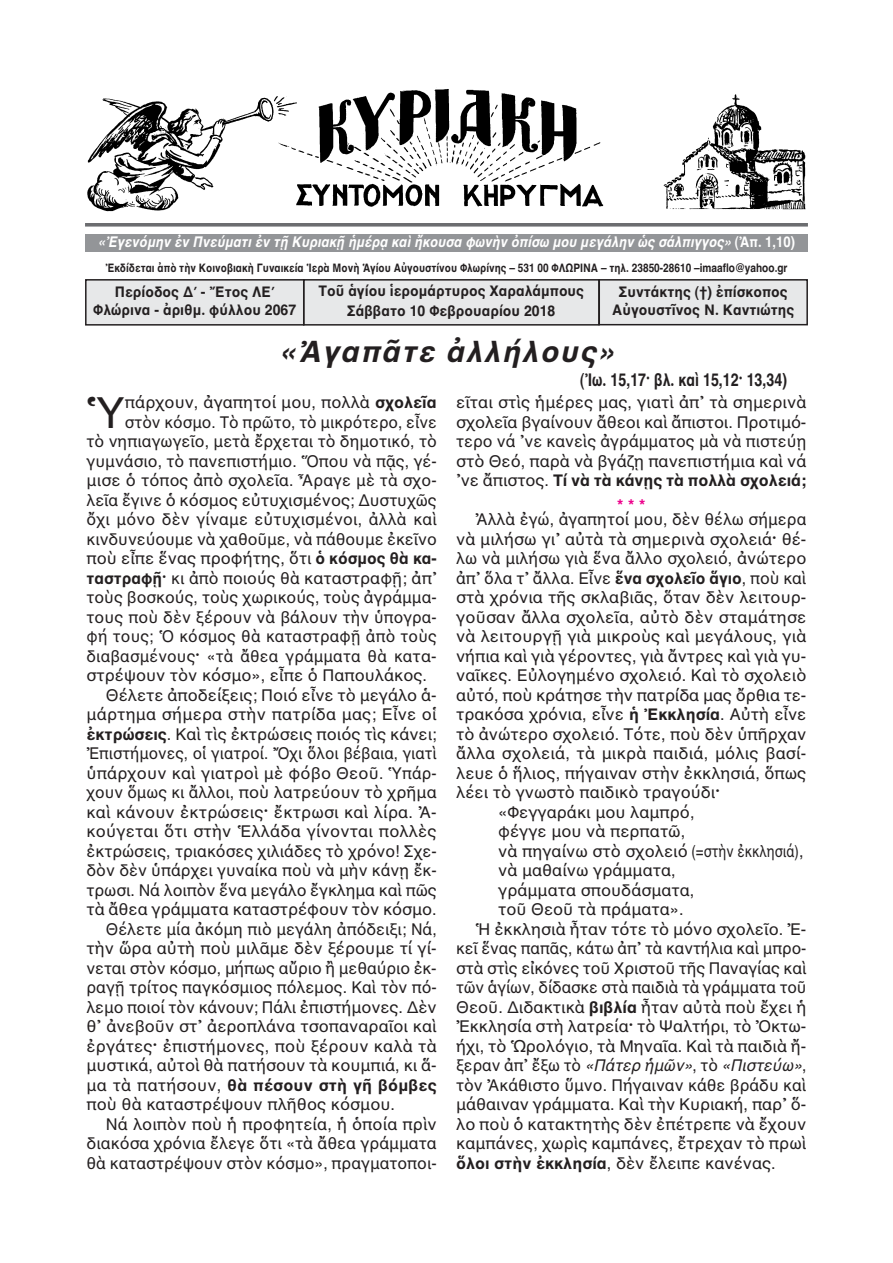
<style>
.page{position:relative;width:893px;height:1263px;background:#fff}
.page>*{position:absolute;margin:0;border:0;box-sizing:border-box;transform-origin:0 0}
.t1{font:43.5px "AL Helvetica";color:#231f20}
.t2{font:italic 700 30px "AL Helvetica";letter-spacing:.05em;color:#231f20}
.t3{font:700 18px "AL Helvetica";color:#231f20;scale:.8 1}
.t4{font:16.5px/19.5px "AL Helvetica";color:#231f20;text-align:justify}
.t5{font:16.5px "AL Helvetica";color:#231f20;scale:.95 1}
.t6{font:16.5px "AL Helvetica";color:#231f20;scale:.93 1}
.t7{font:italic 16.5px "AL Helvetica";color:#231f20;scale:.95 1}
.t8{font:700 16.5px "AL Helvetica";letter-spacing:.01em;color:#231f20}
.t9{font:700 16.5px "AL Helvetica";color:#ed028c}
.t10{font:700 15px/18px "AL Helvetica";color:#231f20;text-align:center;scale:.95 1}
.t11{font:italic 700 15px "AL Helvetica";color:#fff;scale:.88 1}
.t12{font:700 12px "AL Helvetica";color:#231f20;scale:.85 1}
.s1{font-style:normal}
.s2{font-weight:700}
.s3{font-weight:400}
</style>
<div class="page">
<div style="left:304px;top:281px;width:294px;height:43px;background:#e7e8e9"></div>
<div style="left:303px;top:279px;width:297px;height:47px;border:2px solid #231f20"></div>
<div style="left:87px;top:281px;width:216px;height:43px;background:#e7e8e9"></div>
<div style="left:85px;top:279px;width:219px;height:47px;border:2px solid #231f20"></div>
<div style="left:600px;top:281px;width:206px;height:43px;background:#e7e8e9"></div>
<div style="left:598px;top:279px;width:210px;height:46px;border:2px solid #231f20"></div>
<svg style="left:85px;top:223px;width:723px;height:4px;background:#7b7c7f"></svg>
<div style="left:85px;top:234px;width:723px;height:18px;background:#939598"></div>
<img style="left:87px;top:89px;width:719px;height:123px">
<p class="t11" style="left:98px;top:233px;width:794px">«Ἐγενόμην ἐν Πνεύματι ἐν τῇ Κυριακῇ ἡμέρᾳ καὶ ἤκουσα φωνὴν ὀπίσω μου μεγάλην ὡς σάλπιγγος» <span class="s1">(Ἀπ. 1,10)</span></p>
<p class="t12" style="left:105px;top:261px;width:804px">Ἐκδίδεται ἀπὸ τὴν Κοινοβιακὴ Γυναικεία Ἱερὰ Μονὴ Ἁγίου Αὐγουστίνου Φλωρίνης – 531 00 ΦΛΩΡΙΝΑ – τηλ. 23850-28610 –imaaflo@yahoo.gr</p>
<p class="t10" style="left:319px;top:281px;width:281px;line-height:19.5px">Τοῦ ἁγίου ἱερομάρτυρος Χαραλάμπους<br>Σάββατο 10 Φεβρουαρίου 2018</p>
<p class="t10" style="left:93px;top:283px;width:215px">Περίοδος Δ΄ - Ἔτος ΛΕ΄<br>Φλώρινα - ἀριθμ. φύλλου 2067</p>
<p class="t10" style="left:612px;top:283px;width:193px">Συντάκτης (†) ἐπίσκοπος<br>Αὐγουστῖνος Ν. Καντιώτης</p>
<h2 class="t2" style="left:279px;top:334px;width:337px">«Ἀγαπᾶτε ἀλλήλους»</h2>
<p class="t3" style="left:580px;top:369px;width:260px">(Ἰω. 15,17· βλ. καὶ 15,12· 13,34)</p>
<h1 class="t1" style="left:87px;top:387px;width:40px">Ὑ</h1>
<p class="t4" style="left:125px;top:393px;width:313px">πάρχουν, ἀγαπητοί μου, πολλὰ <span class="s2">σχολεῖα</span></p>
<p class="t5" style="left:125px;top:412px;width:330px">στὸν κόσμο. Τὸ πρῶτο, τὸ μικρότερο, εἶνε</p>
<p class="t4" style="left:87px;top:432px;width:352px">τὸ νηπιαγωγεῖο, μετὰ ἔρχεται τὸ δημοτικό, τὸ</p>
<p class="t4" style="left:87px;top:451px;width:352px">γυμνάσιο, τὸ πανεπιστήμιο. Ὅπου νὰ πᾷς, γέ-</p>
<p class="t4" style="left:87px;top:471px;width:352px">μισε ὁ τόπος ἀπὸ σχολεῖα. Ἆραγε μὲ τὰ σχο-</p>
<p class="t4" style="left:87px;top:490px;width:352px">λεῖα ἔγινε ὁ κόσμος εὐτυχισμένος; Δυστυχῶς</p>
<p class="t4" style="left:87px;top:510px;width:352px">ὄχι μόνο δὲν γίναμε εὐτυχισμένοι, ἀλλὰ καὶ</p>
<p class="t4" style="left:87px;top:529px;width:352px">κινδυνεύουμε νὰ χαθοῦμε, νὰ πάθουμε ἐκεῖνο</p>
<p class="t4" style="left:87px;top:549px;width:352px">ποὺ εἶπε ἕνας προφήτης, ὅτι <span class="s2">ὁ κόσμος θὰ κα-</span></p>
<p class="t4" style="left:87px;top:568px;width:352px"><span class="s2">ταστραφῇ·</span> κι ἀπὸ ποιούς θὰ καταστραφῇ; ἀπ᾽</p>
<p class="t4" style="left:87px;top:588px;width:352px">τοὺς βοσκούς, τοὺς χωρικούς, τοὺς ἀγράμμα-</p>
<p class="t4" style="left:87px;top:607px;width:352px">τους ποὺ δὲν ξέρουν νὰ βάλουν τὴν ὑπογρα-</p>
<p class="t5" style="left:87px;top:627px;width:370px">φή τους; Ὁ κόσμος θὰ καταστραφῇ ἀπὸ τοὺς</p>
<p class="t5" style="left:87px;top:646px;width:370px">διαβασμένους<span class="s2">·</span> «τὰ ἄθεα γράμματα θὰ κατα-</p>
<p class="t4" style="left:87px;top:666px;width:342px">στρέψουν τὸν κόσμο», εἶπε ὁ Παπουλάκος.</p>
<p class="t4" style="left:106px;top:685px;width:332px">Θέλετε ἀποδείξεις; Ποιό εἶνε τὸ μεγάλο ἁ-</p>
<p class="t4" style="left:87px;top:705px;width:352px">μάρτημα σήμερα στὴν πατρίδα μας; Εἶνε οἱ</p>
<p class="t4" style="left:87px;top:724px;width:352px"><span class="s2">ἐκτρώσεις</span>. Καὶ τὶς ἐκτρώσεις ποιός τὶς κάνει;</p>
<p class="t6" style="left:87px;top:744px;width:378px">Ἐπιστήμονες, οἱ γιατροί. Ὄχι ὅλοι βέβαια, γιατὶ</p>
<p class="t4" style="left:87px;top:763px;width:352px">ὑπάρχουν καὶ γιατροὶ μὲ φόβο Θεοῦ. Ὑπάρ-</p>
<p class="t5" style="left:87px;top:783px;width:370px">χουν ὅμως κι ἄλλοι, ποὺ λατρεύουν τὸ χρῆμα</p>
<p class="t4" style="left:87px;top:802px;width:352px">καὶ κάνουν ἐκτρώσεις<span class="s2">·</span> ἔκτρωσι καὶ λίρα. Ἀ-</p>
<p class="t4" style="left:87px;top:822px;width:352px">κούγεται ὅτι στὴν Ἑλλάδα γίνονται πολλὲς</p>
<p class="t4" style="left:87px;top:841px;width:352px">ἐκτρώσεις, τριακόσες χιλιάδες τὸ χρόνο! Σχε-</p>
<p class="t4" style="left:87px;top:861px;width:352px">δὸν δὲν ὑπάρχει γυναίκα ποὺ νὰ μὴν κάνῃ ἔκ-</p>
<p class="t4" style="left:87px;top:880px;width:352px">τρωσι. Νά λοιπὸν ἕνα μεγάλο ἔγκλημα καὶ πῶς</p>
<p class="t4" style="left:87px;top:900px;width:352px">τὰ ἄθεα γράμματα καταστρέφουν τὸν κόσμο.</p>
<p class="t4" style="left:106px;top:919px;width:332px">Θέλετε μία ἀκόμη πιὸ μεγάλη ἀπόδειξι; Νά,</p>
<p class="t4" style="left:87px;top:939px;width:352px">τὴν ὥρα αὐτὴ ποὺ μιλᾶμε δὲν ξέρουμε τί γί-</p>
<p class="t4" style="left:87px;top:958px;width:352px">νεται στὸν κόσμο, μήπως αὔριο ἢ μεθαύριο ἐκ-</p>
<p class="t4" style="left:87px;top:978px;width:352px">ραγῇ τρίτος παγκόσμιος πόλεμος. Καὶ τὸν πό-</p>
<p class="t4" style="left:87px;top:997px;width:352px">λεμο ποιοί τὸν κάνουν; Πάλι ἐπιστήμονες. Δὲν</p>
<p class="t4" style="left:87px;top:1017px;width:352px">θ᾽ ἀνεβοῦν στ᾽ ἀεροπλάνα τσοπαναραῖοι καὶ</p>
<p class="t4" style="left:87px;top:1036px;width:352px">ἐργάτες<span class="s2">·</span> ἐπιστήμονες, ποὺ ξέρουν καλὰ τὰ</p>
<p class="t4" style="left:87px;top:1056px;width:352px">μυστικά, αὐτοὶ θὰ πατήσουν τὰ κουμπιά, κι ἅ-</p>
<p class="t8" style="left:87px;top:1075px;width:352px"><span class="s3">μα τὰ πατήσουν,</span> θὰ πέσουν στὴ γῆ βόμβες</p>
<p class="t4" style="left:87px;top:1095px;width:310px">ποὺ θὰ καταστρέψουν πλῆθος κόσμου.</p>
<p class="t4" style="left:106px;top:1114px;width:332px">Νά λοιπὸν ποὺ ἡ προφητεία, ἡ ὁποία πρὶν</p>
<p class="t4" style="left:87px;top:1134px;width:352px">διακόσα χρόνια ἔλεγε ὅτι «τὰ ἄθεα γράμματα</p>
<p class="t4" style="left:87px;top:1153px;width:352px">θὰ καταστρέψουν στὸν κόσμο», πραγματοποι-</p>
<p class="t4" style="left:456px;top:393px;width:352px">εῖται στὶς ἡμέρες μας, γιατὶ ἀπ᾽ τὰ σημερινὰ σχολεῖα βγαίνουν ἄθεοι καὶ ἄπιστοι. Προτιμό&shy;τερο νά ᾽νε κανεὶς ἀγράμματος μὰ νὰ πιστεύῃ στὸ Θεό, παρὰ νὰ βγάζῃ πανεπιστήμια καὶ νά ᾽νε ἄπιστος. <span class="s2">Τί νὰ τὰ κάνῃς τὰ πολλὰ σχολειά;</span></p>
<p class="t9" style="left:617px;top:496px;width:30px">***</p>
<p class="t4" style="left:475px;top:510px;width:332px">Ἀλλὰ ἐγώ, ἀγαπητοί μου, δὲν θέλω σήμερα</p>
<p class="t4" style="left:456px;top:529px;width:352px">νὰ μιλήσω γι᾽ αὐτὰ τὰ σημερινὰ σχολειά<span class="s2">·</span> θέ-</p>
<p class="t4" style="left:456px;top:549px;width:352px">λω νὰ μιλήσω γιὰ ἕνα ἄλλο σχολειό, ἀνώτερο</p>
<p class="t4" style="left:456px;top:568px;width:352px">ἀπ᾽ ὅλα τ᾽ ἄλλα. Εἶνε <span class="s2">ἕνα σχολεῖο ἅγιο</span>, ποὺ καὶ</p>
<p class="t4" style="left:456px;top:588px;width:352px">στὰ χρόνια τῆς σκλαβιᾶς, ὅταν δὲν λειτουρ-</p>
<p class="t4" style="left:456px;top:607px;width:352px">γοῦσαν ἄλλα σχολεῖα, αὐτὸ δὲν σταμάτησε</p>
<p class="t4" style="left:456px;top:627px;width:352px">νὰ λειτουργῇ γιὰ μικροὺς καὶ μεγάλους, γιὰ</p>
<p class="t4" style="left:456px;top:646px;width:352px">νήπια καὶ γιὰ γέροντες, γιὰ ἄντρες καὶ γιὰ γυ-</p>
<p class="t4" style="left:456px;top:666px;width:352px">ναῖκες. Εὐλογημένο σχολειό. Καὶ τὸ σχολειὸ</p>
<p class="t4" style="left:456px;top:685px;width:352px">αὐτό, ποὺ κράτησε τὴν πατρίδα μας ὄρθια τε-</p>
<p class="t4" style="left:456px;top:705px;width:352px">τρακόσα χρόνια, εἶνε <span class="s2">ἡ Ἐκκλησία</span>. Αὐτὴ εἶνε</p>
<p class="t4" style="left:456px;top:724px;width:352px">τὸ ἀνώτερο σχολειό. Τότε, ποὺ δὲν ὑπῆρχαν</p>
<p class="t4" style="left:456px;top:744px;width:352px">ἄλλα σχολειά, τὰ μικρὰ παιδιά, μόλις βασί-</p>
<p class="t4" style="left:456px;top:763px;width:352px">λευε ὁ ἥλιος, πήγαιναν στὴν ἐκκλησιά, ὅπως</p>
<p class="t4" style="left:456px;top:783px;width:265px">λέει τὸ γνωστὸ παιδικὸ τραγούδι<span class="s2">·</span></p>
<p class="t4" style="left:498px;top:802px;width:198px">«Φεγγαράκι μου λαμπρό,</p>
<p class="t4" style="left:498px;top:822px;width:189px">φέγγε μου νὰ περπατῶ,</p>
<p class="t4" style="left:498px;top:841px;width:307px">νὰ πηγαίνω στὸ σχολειό (=στὴν ἐκκλησιά),</p>
<p class="t4" style="left:498px;top:861px;width:179px">νὰ μαθαίνω γράμματα,</p>
<p class="t4" style="left:498px;top:880px;width:198px">γράμματα σπουδάσματα,</p>
<p class="t4" style="left:498px;top:900px;width:187px">τοῦ Θεοῦ τὰ πράματα».</p>
<p class="t4" style="left:475px;top:919px;width:332px">Ἡ ἐκκλησιὰ ἦταν τότε τὸ μόνο σχολεῖο. Ἐ-</p>
<p class="t5" style="left:456px;top:939px;width:370px">κεῖ ἕνας παπᾶς, κάτω ἀπ᾽ τὰ καντήλια καὶ μπρο-</p>
<p class="t4" style="left:456px;top:958px;width:352px">στὰ στὶς εἰκόνες τοῦ Χριστοῦ τῆς Παναγίας καὶ</p>
<p class="t5" style="left:456px;top:978px;width:370px">τῶν ἁγίων, δίδασκε στὰ παιδιὰ τὰ γράμματα τοῦ</p>
<p class="t4" style="left:456px;top:997px;width:352px">Θεοῦ. Διδακτικὰ <span class="s2">βιβλία</span> ἦταν αὐτὰ ποὺ ἔχει ἡ</p>
<p class="t4" style="left:456px;top:1017px;width:352px">Ἐκκλησία στὴ λατρεία<span class="s2">·</span> τὸ Ψαλτήρι, τὸ Ὀκτω-</p>
<p class="t4" style="left:456px;top:1036px;width:352px">ήχι, τὸ Ὡρολόγιο, τὰ Μηναῖα. Καὶ τὰ παιδιὰ ἤ-</p>
<p class="t7" style="left:456px;top:1056px;width:370px"><span class="s1">ξεραν ἀπ᾽ ἔξω τὸ</span> «Πάτερ ἡμῶν»<span class="s1">, τὸ</span> «Πιστεύω»<span class="s1">,</span></p>
<p class="t4" style="left:456px;top:1075px;width:352px">τὸν Ἀκάθιστο ὕμνο. Πήγαιναν κάθε βράδυ καὶ</p>
<p class="t4" style="left:456px;top:1095px;width:352px">μάθαιναν γράμματα. Καὶ τὴν Κυριακή, παρ᾽ ὅ-</p>
<p class="t4" style="left:456px;top:1114px;width:352px">λο ποὺ ὁ κατακτητὴς δὲν ἐπέτρεπε νὰ ἔχουν</p>
<p class="t4" style="left:456px;top:1134px;width:352px">καμπάνες, χωρὶς καμπάνες, ἔτρεχαν τὸ πρωὶ</p>
<p class="t4" style="left:456px;top:1153px;width:321px"><span class="s2">ὅλοι στὴν ἐκκλησία</span>, δὲν ἔλειπε κανένας.</p>
</div>
